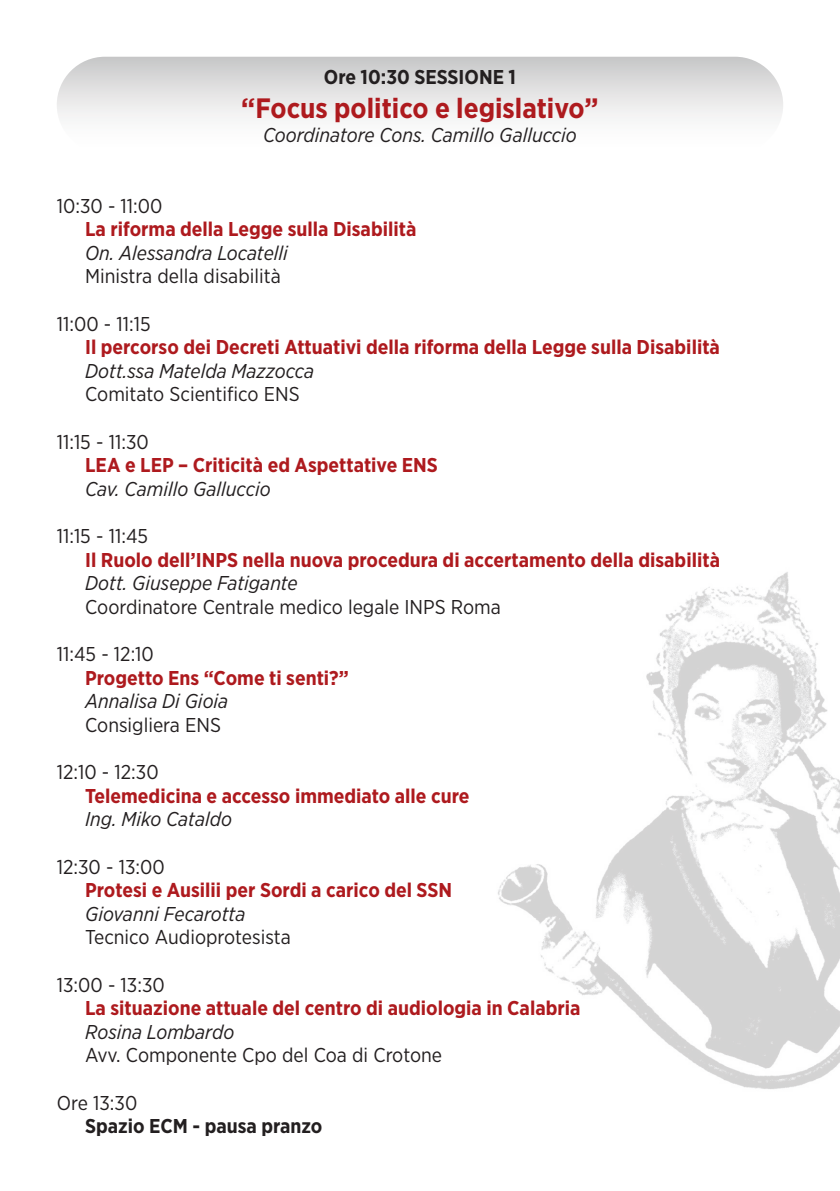
<style>
.page{position:relative;width:840px;height:1191px;background:#fff}
.page>*{position:absolute;margin:0;border:0;box-sizing:border-box;transform-origin:0 0}
.t1{font:700 28px "Gotham Narrow";color:#ae1a1e}
.t2{font:700 20px "Gotham Narrow";color:#ae1a1e}
.t3{font:20px "Gotham Narrow";color:#231f20}
.t4{font:italic 20px "Gotham Narrow";color:#231f20}
.t5{font:700 20px "Gotham Narrow";color:#231f20}
</style>
<div class="page">
<div style="left:57px;top:57px;width:725px;height:96px;background:linear-gradient(to bottom,#ccc,#fff);border-radius:48px"></div>
<img style="left:498px;top:572px;width:341px;height:517px">
<p class="t5" style="left:324px;top:64px;width:193px">Ore 10:30 SESSIONE 1</p>
<h1 class="t1" style="left:241px;top:90px;width:358px">“Focus politico e legislativo”</h1>
<p class="t4" style="left:263px;top:122px;width:315px">Coordinatore Cons. Camillo Galluccio</p>
<p class="t3" style="left:57px;top:193px;width:107px">10:30 - 11:00</p>
<p class="t2" style="left:85px;top:216px;width:332px">La riforma della Legge sulla Disabilità</p>
<p class="t4" style="left:85px;top:240px;width:204px">On. Alessandra Locatelli</p>
<p class="t3" style="left:85px;top:264px;width:197px">Ministra della disabilità</p>
<p class="t3" style="left:57px;top:311px;width:95px">11:00 - 11:15</p>
<p class="t2" style="left:85px;top:334px;width:636px">Il percorso dei Decreti Attuativi della riforma della Legge sulla Disabilità</p>
<p class="t4" style="left:85px;top:358px;width:230px">Dott.ssa Matelda Mazzocca</p>
<p class="t3" style="left:85px;top:382px;width:216px">Comitato Scientifico ENS</p>
<p class="t3" style="left:57px;top:429px;width:93px">11:15 - 11:30</p>
<p class="t2" style="left:85px;top:452px;width:354px">LEA e LEP – Criticità ed Aspettative ENS</p>
<p class="t4" style="left:85px;top:476px;width:187px">Cav. Camillo Galluccio</p>
<p class="t3" style="left:57px;top:523px;width:93px">11:15 - 11:45</p>
<p class="t2" style="left:85px;top:547px;width:636px">Il Ruolo dell’INPS nella nuova procedura di accertamento della disabilità</p>
<p class="t4" style="left:85px;top:571px;width:214px">Dott. Giuseppe Fatigante</p>
<p class="t3" style="left:85px;top:594px;width:417px">Coordinatore Centrale medico legale INPS Roma</p>
<p class="t3" style="left:57px;top:641px;width:99px">11:45 - 12:10</p>
<p class="t2" style="left:85px;top:665px;width:265px">Progetto Ens “Come ti senti?”</p>
<p class="t4" style="left:85px;top:689px;width:145px">Annalisa Di Gioia</p>
<p class="t3" style="left:85px;top:712px;width:137px">Consigliera ENS</p>
<p class="t3" style="left:57px;top:759px;width:103px">12:10 - 12:30</p>
<p class="t2" style="left:85px;top:783px;width:385px">Telemedicina e accesso immediato alle cure</p>
<p class="t4" style="left:85px;top:807px;width:148px">Ing. Miko Cataldo</p>
<p class="t3" style="left:57px;top:854px;width:109px">12:30 - 13:00</p>
<p class="t2" style="left:85px;top:877px;width:368px">Protesi e Ausilii per Sordi a carico del SSN</p>
<p class="t4" style="left:85px;top:901px;width:162px">Giovanni Fecarotta</p>
<p class="t3" style="left:85px;top:925px;width:207px">Tecnico Audioprotesista</p>
<p class="t3" style="left:57px;top:972px;width:109px">13:00 - 13:30</p>
<p class="t2" style="left:85px;top:995px;width:496px">La situazione attuale del centro di audiologia in Calabria</p>
<p class="t4" style="left:85px;top:1019px;width:151px">Rosina Lombardo</p>
<p class="t3" style="left:85px;top:1043px;width:358px">Avv. Componente Cpo del Coa di Crotone</p>
<p class="t3" style="left:57px;top:1090px;width:82px">Ore 13:30</p>
<p class="t5" style="left:85px;top:1113px;width:239px">Spazio ECM - pausa pranzo</p>
</div>
